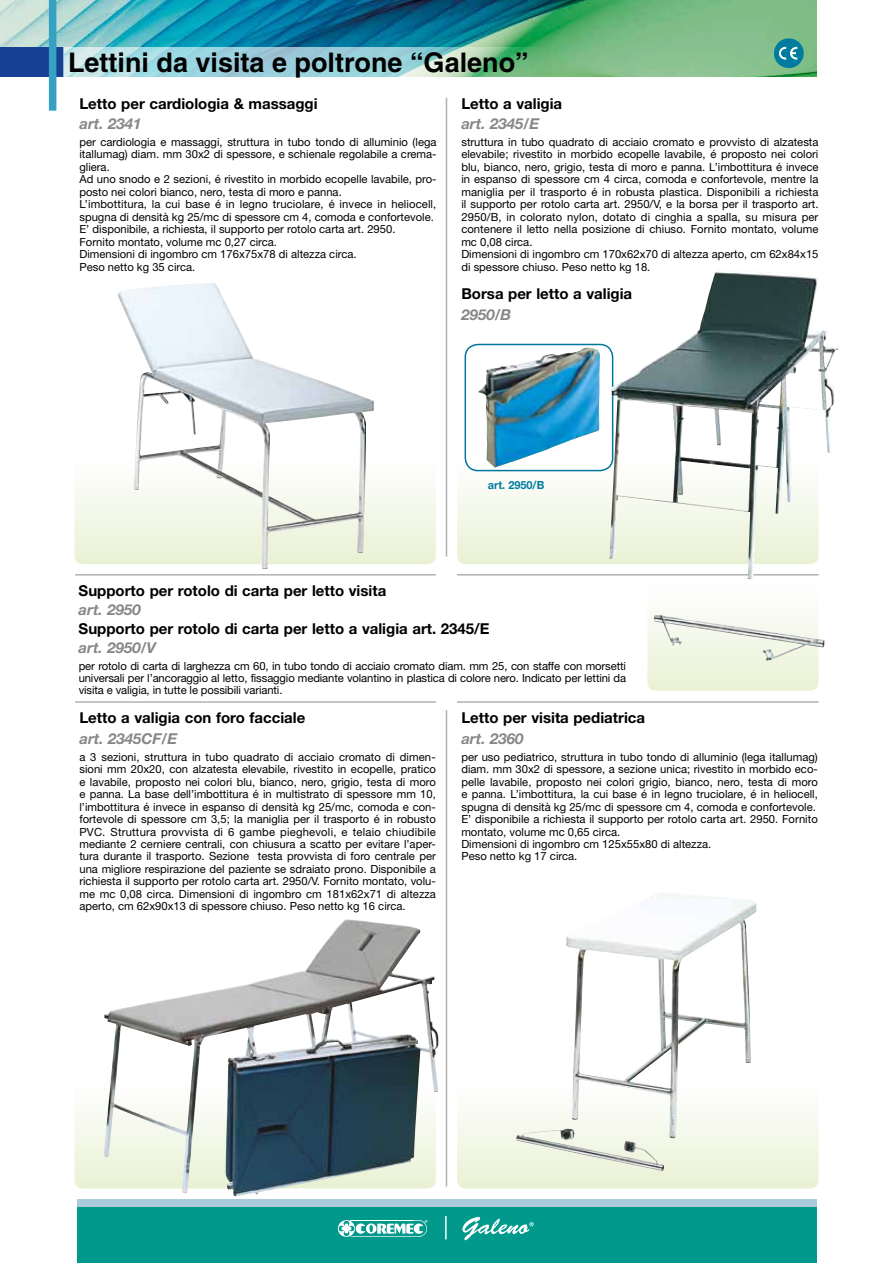
<style>
.page{position:relative;width:893px;height:1263px;background:#fff}
.page>*{position:absolute;margin:0;border:0;box-sizing:border-box;transform-origin:0 0}
.t1{font:700 27px "Helvetica";color:#000}
.t2{font:700 15px "Helvetica Neue LT Std";color:#000}
.t3{font:italic 700 15px "Helvetica Neue LT Std";color:#878787}
.t4{font:11.25px/12.5px "Helvetica Neue LT Std";color:#000}
.t5{font:700 11.25px "Helvetica Neue LT Std";color:#007ca1}
</style>
<div class="page">
<img style="left:0;top:0;width:816px;height:77px">
<div style="left:0;top:47px;width:64px;height:29px;background:#164194"></div>
<div style="left:77px;top:1206px;width:739px;height:57px;background:#00998c"></div>
<div style="left:77px;top:1199px;width:739px;height:7px;background:#abcbdd"></div>
<svg style="left:462px;top:1217px;width:72px;height:23px"></svg>
<svg style="left:337px;top:1220px;width:91px;height:17px"></svg>
<hr style="left:351px;top:1220px;width:62px;height:1px;background:#fff">
<hr style="left:445px;top:1216px;width:2px;height:23px;background:#fff">
<div style="left:49px;top:0;width:7px;height:111px;background:#35a2c3"></div>
<svg style="left:774px;top:38px;width:30px;height:30px"></svg>
<svg style="left:64px;top:47px;width:510px;height:29px;background:#9ad0c9"></svg>
<svg style="left:457px;top:1110px;width:362px;height:78px;background:#eff4e0"></svg>
<svg style="left:74px;top:1110px;width:30px;height:78px"></svg>
<hr style="left:446px;top:710px;width:1px;height:476px;background:#b3b2b2">
<hr style="left:446px;top:98px;width:1px;height:459px;background:#b3b2b2">
<svg style="left:74px;top:485px;width:362px;height:79px"></svg>
<svg style="left:457px;top:458px;width:153px;height:106px"></svg>
<hr style="left:457px;top:574px;width:362px;height:1px;background:#b3b2b2">
<hr style="left:457px;top:701px;width:362px;height:2px;background:#b3b2b2">
<hr style="left:75px;top:574px;width:361px;height:1px;background:#b3b2b2">
<hr style="left:75px;top:701px;width:361px;height:2px;background:#b3b2b2">
<svg style="left:647px;top:612px;width:172px;height:79px;background:#edf3dc"></svg>
<div style="left:465px;top:344px;width:148px;height:127px;background:#fff;border-radius:13px"></div>
<img style="left:478px;top:347px;width:122px;height:121px">
<div style="left:465px;top:344px;width:148px;height:127px;border:2px solid #00759d;border-radius:13px"></div>
<img style="left:117px;top:283px;width:258px;height:286px">
<img style="left:610px;top:271px;width:229px;height:308px">
<img style="left:654px;top:614px;width:171px;height:47px">
<img style="left:104px;top:919px;width:335px;height:277px">
<img style="left:516px;top:893px;width:241px;height:278px">
<h1 class="t1" style="left:68px;top:46px;width:462px">Lettini da visita e poltrone “Galeno”</h1>
<h2 class="t2" style="left:79px;top:94px;width:240px">Letto per cardiologia &amp; massaggi</h2>
<h2 class="t3" style="left:79px;top:115px;width:64px">art. 2341</h2>
<p class="t4" style="left:79px;top:136px;width:359px">per cardiologia e massaggi, struttura in tubo tondo di alluminio (lega itallumag) diam. mm 30x2 di spessore, e schienale regolabile a crema&shy;gliera.<br>Ad uno snodo e 2 sezioni, é rivestito in morbido ecopelle lavabile, pro&shy;posto nei colori bianco, nero, testa di moro e panna.<br>L’imbottitura, la cui base é in legno truciolare, é invece in heliocell, spugna di densità kg 25/mc di spessore cm 4, comoda e confortevole.<br>E’ disponibile, a richiesta, il supporto per rotolo carta art. 2950.<br>Fornito montato, volume mc 0,27 circa.<br>Dimensioni di ingombro cm 176x75x78 di altezza circa.<br>Peso netto kg 35 circa.</p>
<h2 class="t2" style="left:461px;top:94px;width:102px">Letto a valigia</h2>
<h2 class="t3" style="left:461px;top:115px;width:79px">art. 2345/E</h2>
<p class="t4" style="left:461px;top:136px;width:359px">struttura in tubo quadrato di acciaio cromato e provvisto di alzatesta elevabile; rivestito in morbido ecopelle lavabile, é proposto nei colori blu, bianco, nero, grigio, testa di moro e panna. L’imbottitura é invece in espanso di spessore cm 4 circa, comoda e confortevole, mentre la maniglia per il trasporto é in robusta plastica. Disponibili a richiesta il supporto per rotolo carta art. 2950/V, e la borsa per il trasporto art.<br>2950/B, in colorato nylon, dotato di cinghia a spalla, su misura per contenere il letto nella posizione di chiuso. Fornito montato, volume mc 0,08 circa.<br>Dimensioni di ingombro cm 170x62x70 di altezza aperto, cm 62x84x15 di spessore chiuso. Peso netto kg 18.</p>
<h2 class="t2" style="left:461px;top:285px;width:172px">Borsa per letto a valigia</h2>
<h2 class="t3" style="left:461px;top:306px;width:52px">2950/B</h2>
<p class="t5" style="left:488px;top:478px;width:58px">art. 2950/B</p>
<h2 class="t2" style="left:79px;top:581px;width:309px">Supporto per rotolo di carta per letto visita</h2>
<h2 class="t3" style="left:79px;top:600px;width:64px">art. 2950</h2>
<h2 class="t2" style="left:79px;top:619px;width:412px">Supporto per rotolo di carta per letto a valigia art. 2345/E</h2>
<h2 class="t3" style="left:79px;top:639px;width:79px">art. 2950/V</h2>
<p class="t4" style="left:79px;top:659px;width:549px;line-height:12px;text-align:justify">per rotolo di carta di larghezza cm 60, in tubo tondo di acciaio cromato diam. mm 25, con staffe con morsetti universali per l’ancoraggio al letto, fissaggio mediante volantino in plastica di colore nero. Indicato per lettini da visita e valigia, in tutte le possibili varianti.</p>
<h2 class="t2" style="left:79px;top:709px;width:227px">Letto a valigia con foro facciale</h2>
<h2 class="t3" style="left:79px;top:729px;width:99px">art. 2345CF/E</h2>
<p class="t4" style="left:79px;top:750px;width:358px;text-align:justify">a 3 sezioni, struttura in tubo quadrato di acciaio cromato di dimen&shy;sioni mm 20x20, con alzatesta elevabile, rivestito in ecopelle, pratico e lavabile, proposto nei colori blu, bianco, nero, grigio, testa di moro e panna. La base dell’imbottitura é in multistrato di spessore mm 10, l’imbottitura é invece in espanso di densità kg 25/mc, comoda e con&shy;fortevole di spessore cm 3,5; la maniglia per il trasporto é in robusto PVC. Struttura provvista di 6 gambe pieghevoli, e telaio chiudibile mediante 2 cerniere centrali, con chiusura a scatto per evitare l’aper&shy;tura durante il trasporto. Sezione testa provvista di foro centrale per una migliore respirazione del paziente se sdraiato prono. Disponibile a richiesta il supporto per rotolo carta art. 2950/V. Fornito montato, volu&shy;me mc 0,08 circa. Dimensioni di ingombro cm 181x62x71 di altezza aperto, cm 62x90x13 di spessore chiuso. Peso netto kg 16 circa.</p>
<h2 class="t2" style="left:461px;top:709px;width:185px">Letto per visita pediatrica</h2>
<h2 class="t3" style="left:461px;top:729px;width:64px">art. 2360</h2>
<p class="t4" style="left:461px;top:750px;width:358px">per uso pediatrico, struttura in tubo tondo di alluminio (lega itallumag) diam. mm 30x2 di spessore, a sezione unica; rivestito in morbido eco&shy;pelle lavabile, proposto nei colori grigio, bianco, nero, testa di moro e panna. L’imbottitura, la cui base é in legno truciolare, é in heliocell, spugna di densità kg 25/mc di spessore cm 4, comoda e confortevole.<br>E’ disponibile a richiesta il supporto per rotolo carta art. 2950. Fornito montato, volume mc 0,65 circa.<br>Dimensioni di ingombro cm 125x55x80 di altezza.<br>Peso netto kg 17 circa.</p>
</div>
